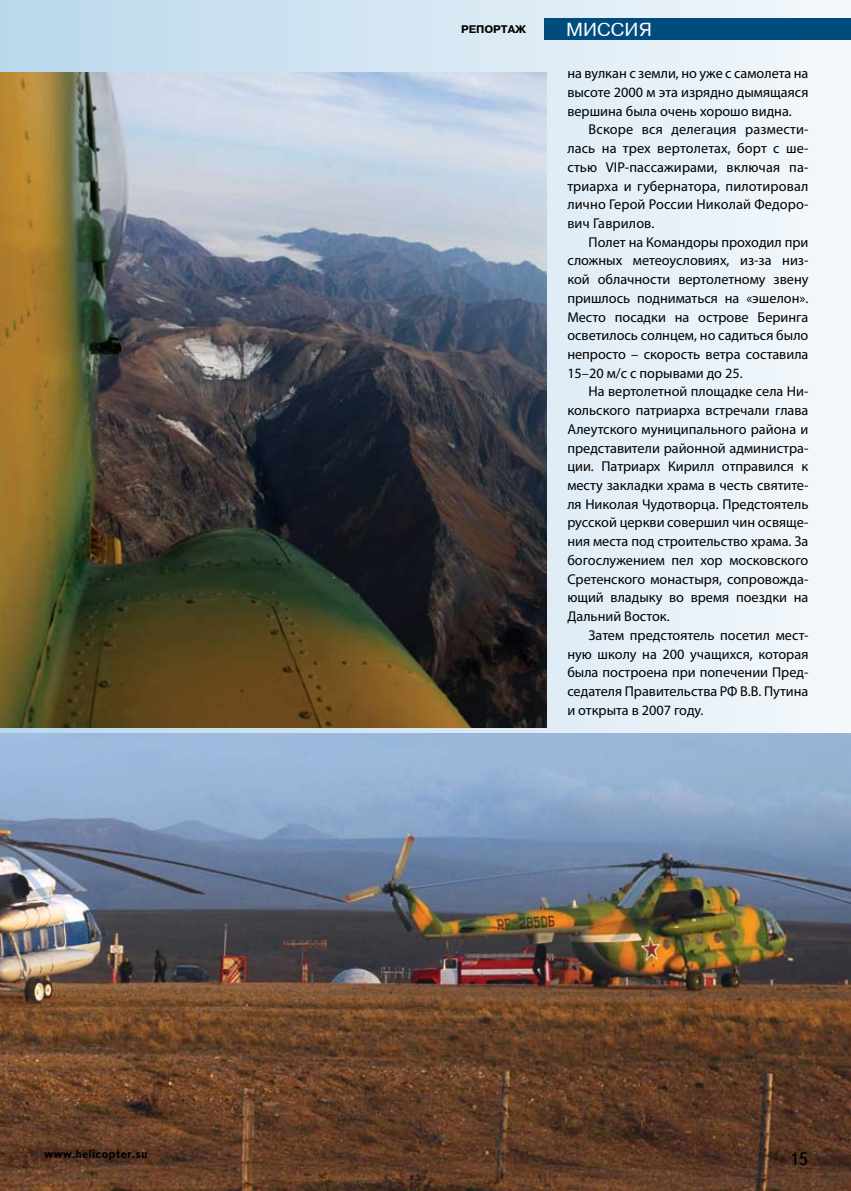
<style>
.page{position:relative;width:851px;height:1191px;background:#fff}
.page>*{position:absolute;margin:0;border:0;box-sizing:border-box;transform-origin:0 0}
.t1{font:18px "Pragmatica";color:#fff}
.t2{font:18px "Text Book Cyrillic";color:#000}
.t3{font:14.25px/18.8px "Myriad Pro";color:#000;text-align:justify}
.t4{font:700 12px "Text";color:#000}
.t5{font:700 10.5px "Pragmatica";color:#000}
</style>
<div class="page">
<div style="left:0;top:0;width:850px;height:1089px;background:linear-gradient(to right,#b9d8eb,#f3f7fb)"></div>
<div style="left:545px;top:18px;width:305px;height:21px;background:#004c7c"></div>
<img style="left:0;top:733px;width:850px;height:458px">
<img style="left:0;top:72px;width:546px;height:655px">
<p class="t5" style="left:461px;top:23px;width:66px">репортаж</p>
<p class="t1" style="left:566px;top:19px;width:87px">Мисси я</p>
<p class="t3" style="left:567px;top:64px;width:242px">на вулкан с земли, но уже с самолета на высоте 2000 м эта изрядно дымящаяся вершина была очень хорошо видна.</p>
<p class="t3" style="left:567px;top:120px;width:242px;text-indent:21px">Вскоре вся делегация размести&shy;лась на трех вертолетах, борт с ше&shy;стью VIP-пассажирами, включая па&shy;триарха и губернатора, пилотировал лично Герой России Николай Федоро&shy;вич Гаврилов.</p>
<p class="t3" style="left:567px;top:232px;width:242px;text-indent:21px">Полет на Командоры проходил при сложных метеоусловиях, из-за низ&shy;кой облачности вертолетному звену пришлось подниматься на «эшелон».<br>Место посадки на острове Беринга осветилось солнцем, но садиться было непросто – скорость ветра составила 15–20 м/с с порывами до 25.</p>
<p class="t3" style="left:567px;top:382px;width:242px;text-indent:21px">На вертолетной площадке села Ни&shy;кольского патриарха встречали глава Алеутского муниципального района и представители районной администра&shy;ции. Патриарх Кирилл отправился к месту закладки храма в честь святите&shy;ля Николая Чудотворца. Предстоятель русской церкви совершил чин освяще&shy;ния места под строительство храма. За богослужением пел хор московского Сретенского монастыря, сопровожда&shy;ющий владыку во время поездки на Дальний Восток.</p>
<p class="t3" style="left:567px;top:625px;width:242px;text-indent:21px">Затем предстоятель посетил мест&shy;ную школу на 200 учащихся, которая была построена при попечении Пред&shy;седателя Правительства РФ В.В. Путина и открыта в 2007 году.</p>
<p class="t4" style="left:44px;top:1146px;width:105px">www.helicopter.su</p>
<p class="t2" style="left:789px;top:1148px;width:20px">15</p>
</div>
